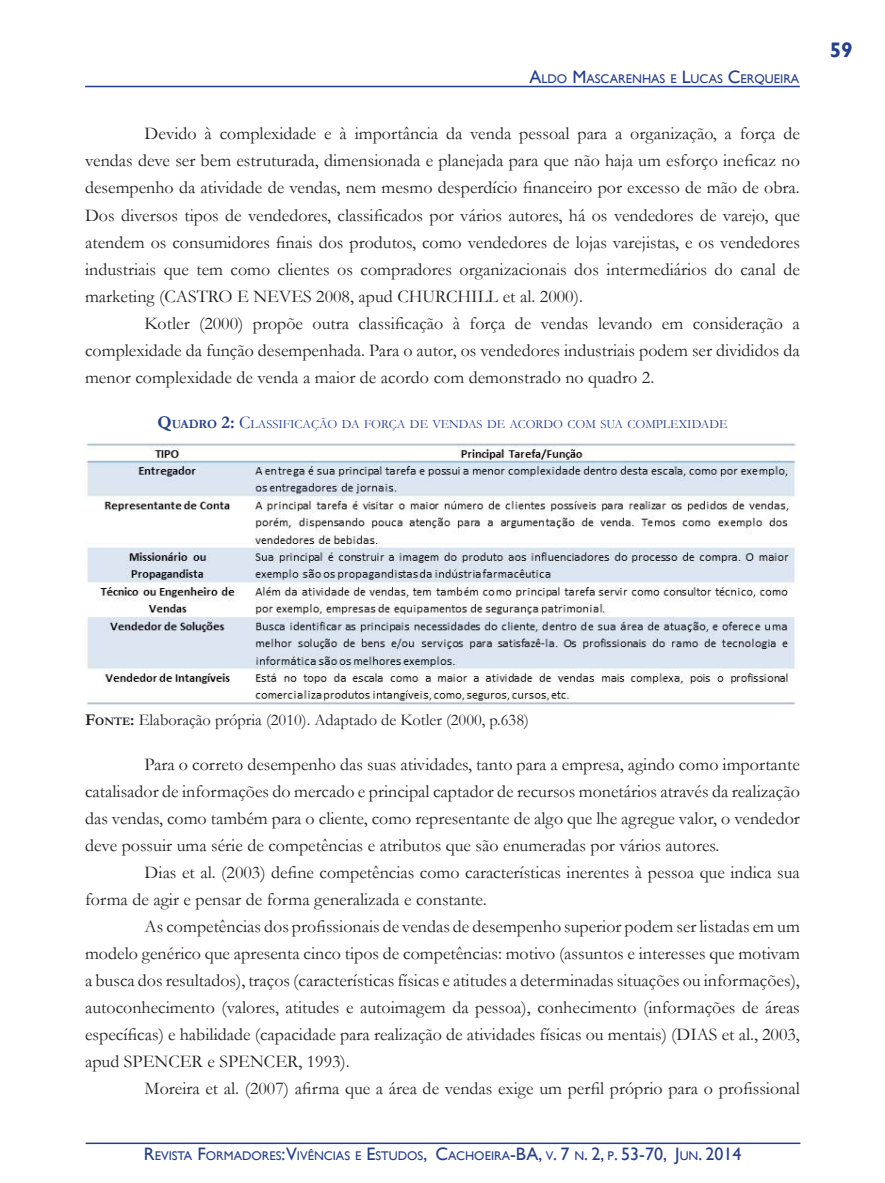
<style>
.page{position:relative;width:885px;height:1183px;background:#fff}
.page>*{position:absolute;margin:0;border:0;box-sizing:border-box;transform-origin:0 0}
.t1{font:700 21px "Gill Sans";color:#253f8e}
.t2{font:18px/27px "Garamond";color:#231f20;text-align:justify}
.t3{font:16.5px "Garamond";color:#231f20}
.t4{font:12.6px "Gill Sans";color:#253f8e}
.t5{font:12.6px "Garamond";color:#253f8e}
.s1{font-size:18px}
.s2{font-weight:700;font-size:18px}
.s3{font-weight:700}
.s4{font-weight:700;font-size:11.55px}
</style>
<div class="page">
<hr style="left:85px;top:86px;width:714px;height:1px;background:#253f8e">
<hr style="left:86px;top:1142px;width:714px;height:1px;background:#253f8e">
<img style="left:85px;top:443px;width:711px;height:263px">
<p class="t4" style="left:529px;top:71px;width:271px"><span class="s1">A</span>LDO <span class="s1">M</span>ASCARENHAS E <span class="s1">L</span>UCAS <span class="s1">C</span>ERQUEIRA</p>
<p class="t2" style="left:85px;top:120px;width:716px;text-indent:60px">Devido à complexidade e à importância da venda pessoal para a organização, a força de vendas deve ser bem estruturada, dimensionada e planejada para que não haja um esforço ineficaz no desempenho da atividade de vendas, nem mesmo desperdício financeiro por excesso de mão de obra.<br>Dos diversos tipos de vendedores, classificados por vários autores, há os vendedores de varejo, que atendem os consumidores finais dos produtos, como vendedores de lojas varejistas, e os vendedores industriais que tem como clientes os compradores organizacionais dos intermediários do canal de marketing (CASTRO E NEVES 2008, apud CHURCHILL et al. 2000).</p>
<p class="t2" style="left:85px;top:309px;width:716px;text-indent:60px">Kotler (2000) propõe outra classificação à força de vendas levando em consideração a complexidade da função desempenhada. Para o autor, os vendedores industriais podem ser divididos da menor complexidade de venda a maior de acordo com demonstrado no quadro 2.</p>
<p class="t5" style="left:158px;top:415px;width:571px"><span class="s2">Q</span><span class="s3">UADRO</span> <span class="s2">2:</span> <span class="s1">C</span>LASSIFICAÇÃO DA FORÇA DE VENDAS DE ACORDO COM SUA COMPLEXIDADE</p>
<p class="t1" style="left:829px;top:37px;width:25px">59</p>
<p class="t3" style="left:85px;top:708px;width:445px"><span class="s3">F</span><span class="s4">ONTE</span><span class="s3">:</span> Elaboração própria (2010). Adaptado de Kotler (2000, p.638)</p>
<p class="t2" style="left:85px;top:750px;width:716px;text-indent:60px">Para o correto desempenho das suas atividades, tanto para a empresa, agindo como importante catalisador de informações do mercado e principal captador de recursos monetários através da realização das vendas, como também para o cliente, como representante de algo que lhe agregue valor, o vendedor deve possuir uma série de competências e atributos que são enumeradas por vários autores.</p>
<p class="t2" style="left:85px;top:858px;width:716px;text-indent:60px">Dias et al. (2003) define competências como características inerentes à pessoa que indica sua forma de agir e pensar de forma generalizada e constante.</p>
<p class="t2" style="left:85px;top:912px;width:716px;text-indent:60px">As competências dos profissionais de vendas de desempenho superior podem ser listadas em um modelo genérico que apresenta cinco tipos de competências: motivo (assuntos e interesses que motivam a busca dos resultados), traços (características físicas e atitudes a determinadas situações ou informações), autoconhecimento (valores, atitudes e autoimagem da pessoa), conhecimento (informações de áreas específicas) e habilidade (capacidade para realização de atividades físicas ou mentais) (DIAS et al., 2003, apud SPENCER e SPENCER, 1993).</p>
<p class="t2" style="left:145px;top:1074px;width:656px">Moreira et al. (2007) afirma que a área de vendas exige um perfil próprio para o profissional</p>
<p class="t4" style="left:144px;top:1148px;width:599px"><span class="s1">R</span>EVISTA <span class="s1">F</span>ORMADORES<span class="s1">:V</span>IVÊNCIAS E <span class="s1">E</span>STUDOS<span class="s1">, C</span>ACHOEIRA<span class="s1">-BA,</span> V<span class="s1">. 7</span> N<span class="s1">. 2,</span> P<span class="s1">. 53-70, J</span>UN<span class="s1">. 2014</span></p>
</div>
